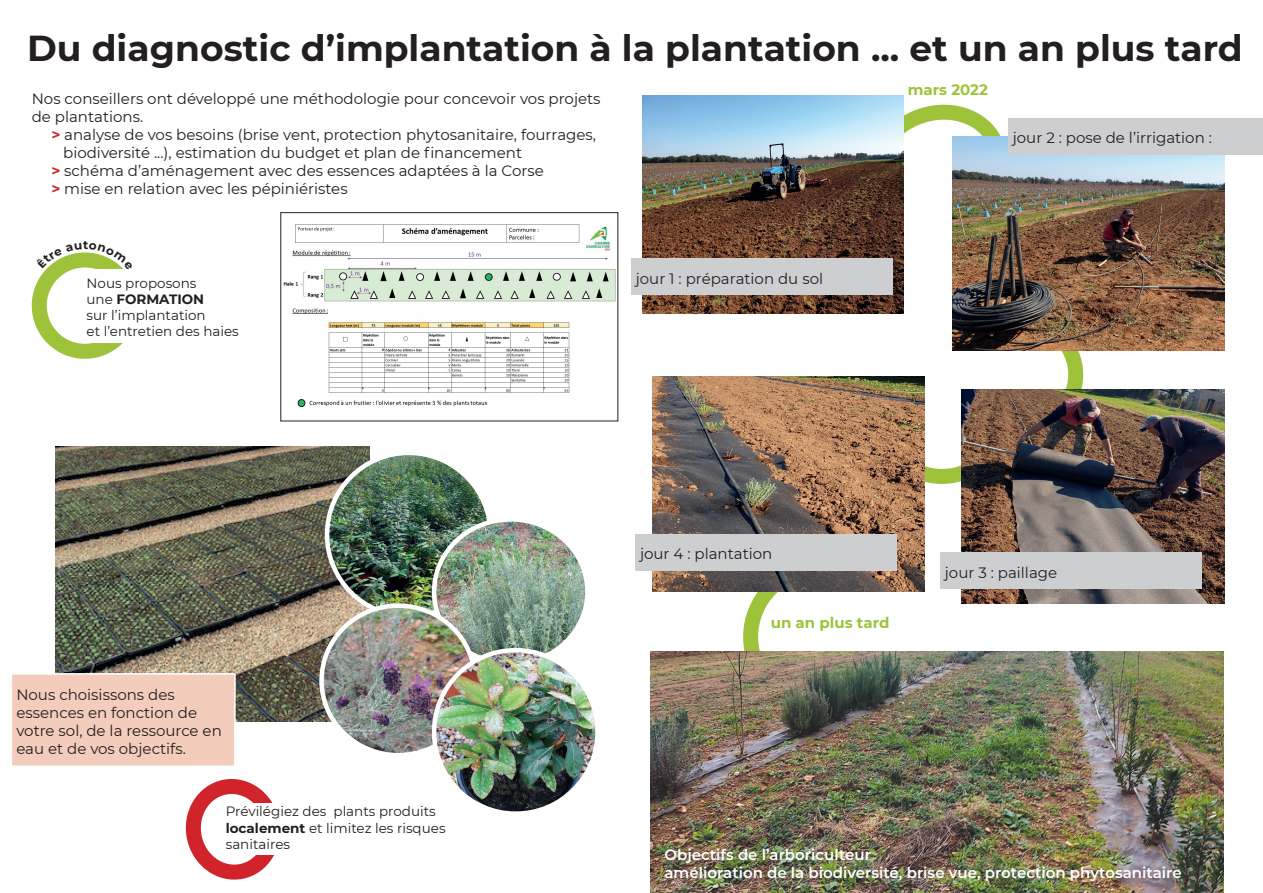
<style>
.page{position:relative;width:1263px;height:893px;background:#fff}
.page>*{position:absolute;margin:0;border:0;box-sizing:border-box;transform-origin:0 0}
.t1{font:700 36px "Montserrat";color:#231f20}
.t2{font:15px/18px "Montserrat";color:#231f20}
.t3{font:600 15px/18px "Montserrat";color:#fff}
.t4{font:700 15px "Montserrat";color:#9ec33a}
.t5{font:13.5px/16.2px "Montserrat";color:#231f20}
.s1{font-weight:700;color:#d1232a}
.s2{font-weight:700}
</style>
<div class="page">
<img style="left:283px;top:224px;width:333px;height:183px">
<div style="left:280px;top:212px;width:338px;height:209px;border:1px solid #231f20"></div>
<svg style="left:903px;top:96px;width:98px;height:85px"></svg>
<img style="left:55px;top:446px;width:315px;height:276px">
<img style="left:327px;top:453px;width:163px;height:163px;border-radius:82px">
<img style="left:434px;top:519px;width:151px;height:137px">
<div style="left:432px;top:517px;width:158px;height:149px;border:4px solid #fff;border-radius:50%"></div>
<img style="left:322px;top:606px;width:153px;height:146px">
<div style="left:319px;top:603px;width:158px;height:154px;border:4px solid #fff;border-radius:50%"></div>
<img style="left:642px;top:96px;width:261px;height:217px">
<svg style="left:869px;top:350px;width:212px;height:132px"></svg>
<img style="left:962px;top:389px;width:263px;height:214px">
<svg style="left:734px;top:591px;width:191px;height:60px"></svg>
<img style="left:652px;top:377px;width:273px;height:214px">
<img style="left:651px;top:651px;width:572px;height:242px">
<img style="left:952px;top:136px;width:273px;height:214px">
<div style="left:631px;top:259px;width:262px;height:36px;background:#cdced0"></div>
<div style="left:1008px;top:118px;width:255px;height:36px;background:#cdced0"></div>
<div style="left:940px;top:552px;width:262px;height:36px;background:#cdced0"></div>
<div style="left:636px;top:534px;width:261px;height:36px;background:#cdced0"></div>
<div style="left:11px;top:674px;width:224px;height:92px;background:#f4ccbb"></div>
<div style="left:11px;top:673px;width:225px;height:94px;border:2px solid #fff"></div>
<svg style="left:185px;top:780px;width:89px;height:99px"></svg>
<div style="left:226px;top:803px;width:225px;height:52px;background:#fff"></div>
<img style="left:434px;top:650px;width:163px;height:164px;border-radius:82px">
<div style="left:432px;top:648px;width:168px;height:168px;border:4px solid #fff;border-radius:50%"></div>
<svg style="left:31px;top:252px;width:93px;height:105px"></svg>
<h1 class="t1" style="left:27px;top:22px;width:1217px">Du diagnostic d’implantation à la plantation ... et un an plus tard</h1>
<p class="t2" style="left:32px;top:89px;width:570px">Nos conseillers ont développé une méthodologie pour concevoir vos projets de plantations.</p>
<p class="t2" style="left:51px;top:125px;width:546px"><span class="s1">&gt;</span> analyse de vos besoins (brise vent, protection phytosanitaire, fourrages,</p>
<p class="t2" style="left:63px;top:143px;width:460px">biodiversité ...), estimation du budget et plan de financement</p>
<p class="t2" style="left:51px;top:161px;width:494px"><span class="s1">&gt;</span> schéma d’aménagement avec des essences adaptées à la Corse</p>
<p class="t2" style="left:51px;top:179px;width:298px"><span class="s1">&gt;</span> mise en relation avec les pépiniéristes</p>
<p class="t5" style="left:87px;top:274px;width:154px">Nous proposons<br>une <span class="s2">FORMATION<br></span>sur l’implantation<br>et l’entretien des haies</p>
<p class="t2" style="left:636px;top:269px;width:189px">jour 1 : préparation du sol</p>
<p class="t4" style="left:908px;top:79px;width:82px">mars 2022</p>
<p class="t2" style="left:1013px;top:128px;width:201px">jour 2 : pose de l’irrigation :</p>
<p class="t2" style="left:16px;top:685px;width:207px">Nous choisissons des essences en fonction de votre sol, de la ressource en eau et de vos objectifs.</p>
<p class="t5" style="left:226px;top:803px;width:221px">Prévilégiez des plants produits <span class="s2">localement</span> et limitez les risques sanitaires</p>
<p class="t2" style="left:640px;top:544px;width:134px">jour 4 : plantation</p>
<p class="t4" style="left:771px;top:612px;width:120px">un an plus tard</p>
<p class="t2" style="left:945px;top:563px;width:114px">jour 3 : paillage</p>
<p class="t3" style="left:664px;top:845px;width:519px">Objectifs de l’arboriculteur<br>amélioration de la biodiversité, brise vue, protection phytosanitaire</p>
</div>
